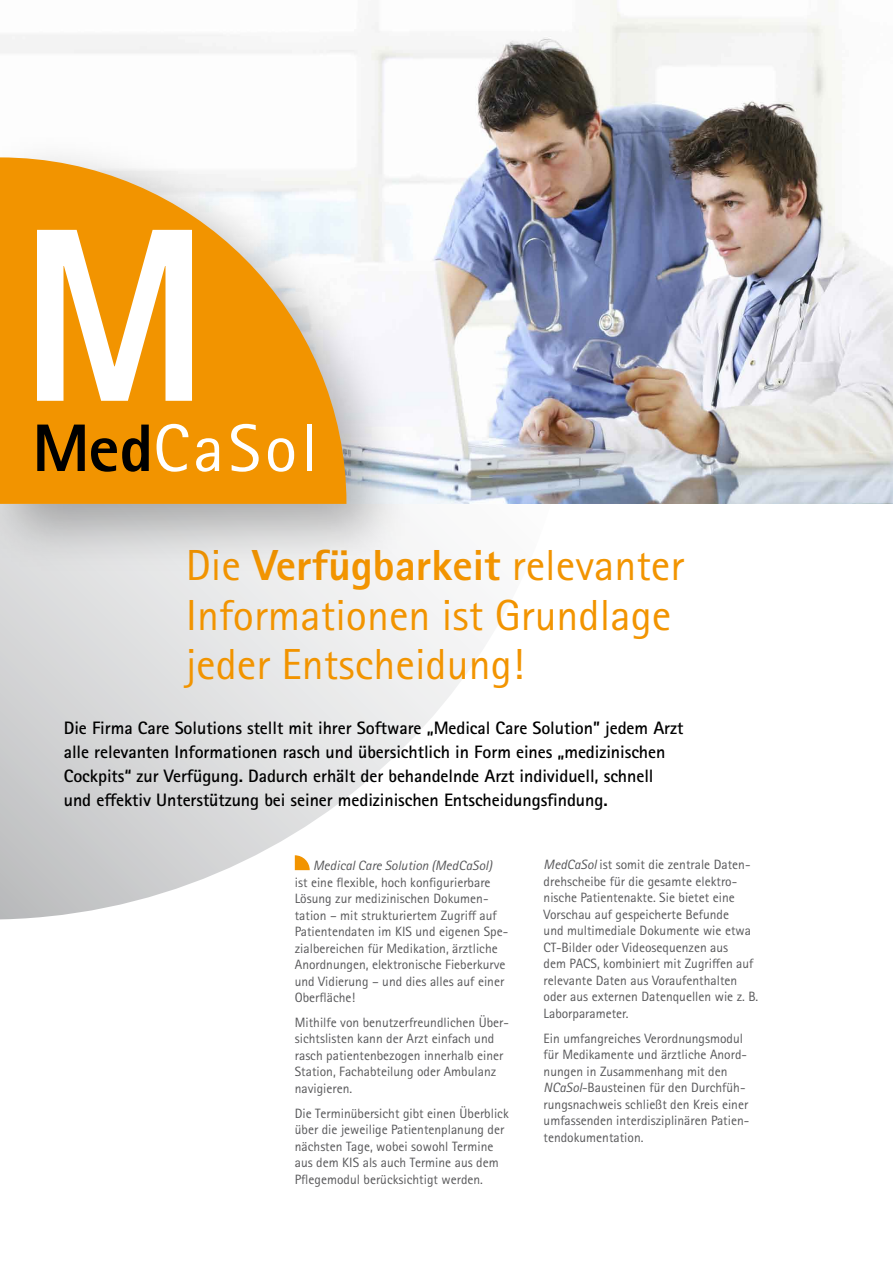
<style>
.page{position:relative;width:893px;height:1263px;background:#fff}
.page>*{position:absolute;margin:0;border:0;box-sizing:border-box;transform-origin:0 0}
.t1{font:67.2px "Rotis Sans Serif Pro";color:#fff}
.t2{font:43.5px/49.5px "Rotis Sans Serif Pro";color:#f29400}
.t3{font:700 18px/24px "Rotis Sans Serif Pro";letter-spacing:-.005em;color:#000}
.t4{font:13.5px/16.5px "Rotis Sans Serif Pro";color:#58585a}
.t5{font:italic 13.5px "Rotis Sans Serif Pro";color:#58585a}
.s1{font-weight:800;color:#000}
.s2{font-weight:800}
.s3{font-style:italic}
</style>
<div class="page">
<svg style="left:0;top:575px;width:485px;height:344px"></svg>
<img style="left:0;top:0;width:893px;height:504px">
<svg style="left:295px;top:855px;width:15px;height:15px"></svg>
<div style="left:0;top:130px;width:417px;height:445px;background:#000;opacity:.3"></div>
<svg style="left:0;top:157px;width:346px;height:347px;fill:#f29400"></svg>
<svg style="left:37px;top:230px;width:155px;height:171px"></svg>
<h1 class="t1" style="left:32px;top:409px;width:287px"><span class="s1">Med</span>CaSol</h1>
<h2 class="t2" style="left:186px;top:541px;width:500px">Die <span class="s2">Verfügbarkeit</span> relevanter<br>I nformationen ist Grundlage jeder Entscheidung!</h2>
<p class="t3" style="left:64px;top:715px;width:621px">Die Firma Care Solutions stellt mit ihrer Software „Medical Care Solution” jedem Arzt alle relevanten Informationen rasch und übersichtlich in Form eines „medizinischen Cockpits“ zur Verfügung. Dadurch erhält der behandelnde Arzt individuell, schnell und effektiv Unterstützung bei seiner medizinischen Entscheidungsfindung.</p>
<p class="t5" style="left:313px;top:858px;width:180px">Medical Care Solution (MedCaSol)</p>
<p class="t4" style="left:295px;top:874px;width:215px">ist eine flexible, hoch konfigurierbare Lösung zur medizinischen Dokumen&shy;tation – mit strukturiertem Zugriff auf Patientendaten im KIS und eigenen Spe&shy;zialbereichen für Medikation, ärztliche Anordnungen, elektronische Fieberkurve und Vidierung – und dies alles auf einer Oberfläche!</p>
<p class="t4" style="left:295px;top:1014px;width:216px">Mithilfe von benutzerfreundlichen Über&shy;sichtslisten kann der Arzt einfach und rasch patientenbezogen innerhalb einer Station, Fachabteilung oder Ambulanz navigieren.</p>
<p class="t4" style="left:295px;top:1105px;width:215px">Die Terminübersicht gibt einen Überblick über die jeweilige Patientenplanung der nächsten Tage, wobei sowohl Termine aus dem KIS als auch Termine aus dem Pflegemodul berücksichtigt werden.</p>
<p class="t4" style="left:544px;top:856px;width:216px"><span class="s3">MedCaSol</span> ist somit die zentrale Daten&shy;drehscheibe für die gesamte elektro&shy;nische Patientenakte. Sie bietet eine Vorschau auf gespeicherte Befunde<br>und multimediale Dokumente wie etwa CT-Bilder oder Videosequenzen aus<br>dem PACS, kombiniert mit Zugriffen auf relevante Daten aus Voraufenthalten oder aus externen Datenquellen wie z. B.<br>Laborparameter.</p>
<p class="t4" style="left:544px;top:1030px;width:207px">Ein umfangreiches Verordnungsmodul für Medikamente und ärztliche Anord&shy;nungen in Zusammenhang mit den <span class="s3">NCaSol</span>-Bausteinen für den Durchfüh&shy;rungsnachweis schließt den Kreis einer umfassenden interdisziplinären Patien&shy;tendokumentation.</p>
</div>
